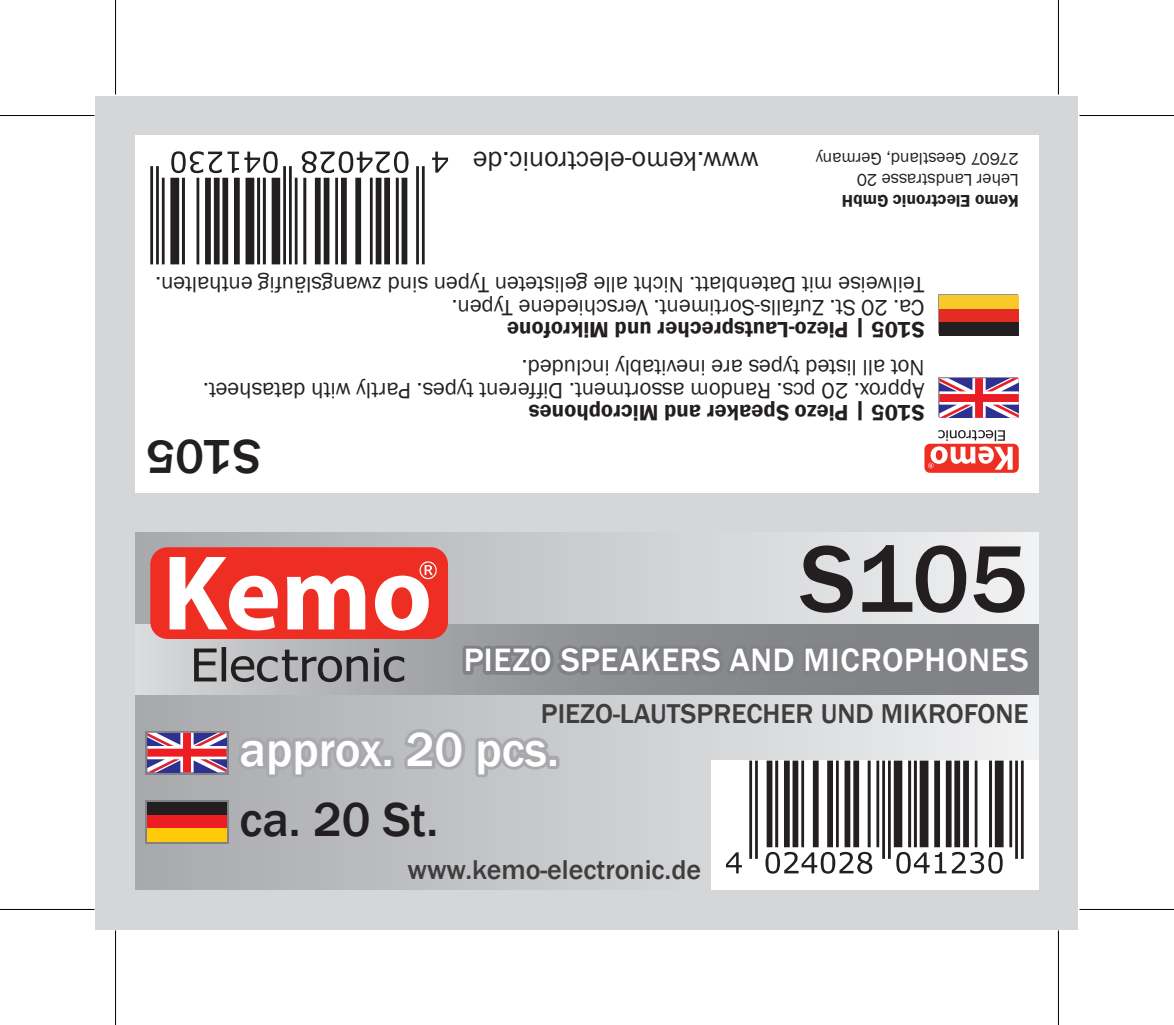
<style>
.page{position:relative;width:1174px;height:1025px;background:#fff}
.page>*{position:absolute;margin:0;border:0;box-sizing:border-box;transform-origin:0 0}
.t1{font:500 98px "Franklin Gothic";color:#231f20}
.t2{font:500 49px "Franklin Gothic";color:#fff}
.t3{font:500 49px "Franklin Gothic";color:#231f20}
.t4{font:500 33.25px "Franklin Gothic";letter-spacing:.02em;color:#fff}
.t5{font:500 28px "Franklin Gothic";color:#3e3e3f}
.t6{font:28px "Franklin Gothic";color:#231f20}
.t7{font:22.75px/22.8px "Franklin Gothic";color:#231f20}
.t8{font:600 22.75px "Franklin Gothic";color:#231f20}
.t9{font:17.5px/21px "Franklin Gothic";color:#231f20}
.t10{font:600 17.5px "Franklin Gothic";color:#231f20}
</style>
<div class="page">
<div style="left:96px;top:96px;width:982px;height:833px;background:#d5d6d8"></div>
<div style="left:135px;top:532px;width:903px;height:357px;background:linear-gradient(to right,#a7a9ac,#eff0f1)"></div>
<svg style="left:135px;top:624px;width:903px;height:70px"></svg>
<div style="left:150px;top:547px;width:298px;height:92px;background:#ee2e22;border-radius:17px"></div>
<svg style="left:194px;top:647px;width:210px;height:35px;background:#8a898c"></svg>
<svg style="left:170px;top:557px;width:267px;height:73px"></svg>
<div style="left:711px;top:760px;width:327px;height:129px;background:#fff"></div>
<div style="left:145px;top:800px;width:84px;height:44px;background:#808285"></div>
<div style="left:147px;top:802px;width:80px;height:13px;background:#231f20"></div>
<div style="left:147px;top:815px;width:80px;height:13px;background:#ee1d23"></div>
<div style="left:147px;top:828px;width:80px;height:14px;background:#feca0a"></div>
<div style="left:145px;top:731px;width:84px;height:43px;background:linear-gradient(to bottom,#808285,#808285)"></div>
<svg style="left:147px;top:733px;width:80px;height:39px;background:#ba708f"></svg>
<svg style="left:459px;top:606px;width:577px;height:84px"></svg>
<svg style="left:234px;top:723px;width:320px;height:70px;background:#b4b5b8"></svg>
<div style="left:546px;top:756px;width:13px;height:13px;border:7px solid #a8a9ad"></div>
<svg style="left:726px;top:760px;width:297px;height:114px"></svg>
<div style="left:135px;top:135px;width:903px;height:358px;background:#fff"></div>
<div style="left:924px;top:444px;width:94px;height:29px;background:#ee2e22;border-radius:5px"></div>
<svg style="left:928px;top:430px;width:84px;height:40px"></svg>
<svg style="left:150px;top:151px;width:298px;height:113px"></svg>
<div style="left:938px;top:294px;width:79px;height:40px;background:#939598"></div>
<div style="left:939px;top:322px;width:79px;height:13px;background:#231f20"></div>
<div style="left:939px;top:309px;width:79px;height:13px;background:#e52c24"></div>
<div style="left:939px;top:295px;width:79px;height:14px;background:#f7ca29"></div>
<div style="left:938px;top:377px;width:79px;height:40px;background:#939598"></div>
<svg style="left:939px;top:378px;width:79px;height:40px;background:#ba6f8e"></svg>
<hr style="left:0;top:115px;width:94px;height:1px;background:#000">
<hr style="left:1079px;top:115px;width:95px;height:1px;background:#000">
<hr style="left:0;top:909px;width:94px;height:1px;background:#000">
<hr style="left:1079px;top:909px;width:95px;height:1px;background:#000">
<hr style="left:115px;top:0;width:1px;height:94px;background:#000">
<hr style="left:115px;top:930px;width:1px;height:95px;background:#000">
<hr style="left:1057px;top:0;width:2px;height:94px;background:#000">
<hr style="left:1057px;top:930px;width:2px;height:95px;background:#000">
<p class="t6" style="left:759px;top:179px;width:287px;rotate:-180deg">www.kemo-electronic.de</p>
<p class="t9" style="left:1018px;top:190px;width:204px;rotate:-180deg">Leher Landstrasse 20<br>27607 Geestland, Germany</p>
<p class="t10" style="left:1018px;top:211px;width:178px;rotate:-180deg">Kemo Electronic GmbH</p>
<p class="t7" style="left:924px;top:318px;width:770px;rotate:-180deg">Ca. 20 St. Zufalls-Sortiment. Verschiedene Typen.<br>Teilweise mit Datenblatt. Nicht alle gelisteten Typen sind zwangsläufig enthalten.</p>
<p class="t8" style="left:924px;top:344px;width:419px;rotate:-180deg">S105 | Piezo-Lautsprecher und Mikrofone</p>
<p class="t7" style="left:924px;top:401px;width:723px;rotate:-180deg">Approx. 20 pcs. Random assortment. Different types. Partly with datasheet.<br>Not all listed types are inevitably included.</p>
<h2 class="t3" style="left:260px;top:487px;width:115px;rotate:-180deg">S105</h2>
<p class="t8" style="left:924px;top:427px;width:397px;rotate:-180deg">S105 | Piezo Speaker and Microphones</p>
<h1 class="t1" style="left:799px;top:518px;width:229px">S105</h1>
<h3 class="t4" style="left:464px;top:639px;width:566px">PIEZO SPEAKERS AND MICROPHONES</h3>
<p class="t5" style="left:541px;top:696px;width:489px">PIEZO-LAUTSPRECHER UND MIKROFONE</p>
<h2 class="t2" style="left:240px;top:719px;width:321px">approx. 20 pcs.</h2>
<h2 class="t3" style="left:240px;top:789px;width:200px">ca. 20 St.</h2>
<p class="t5" style="left:407px;top:852px;width:295px">www.kemo-electronic.de</p>
</div>
